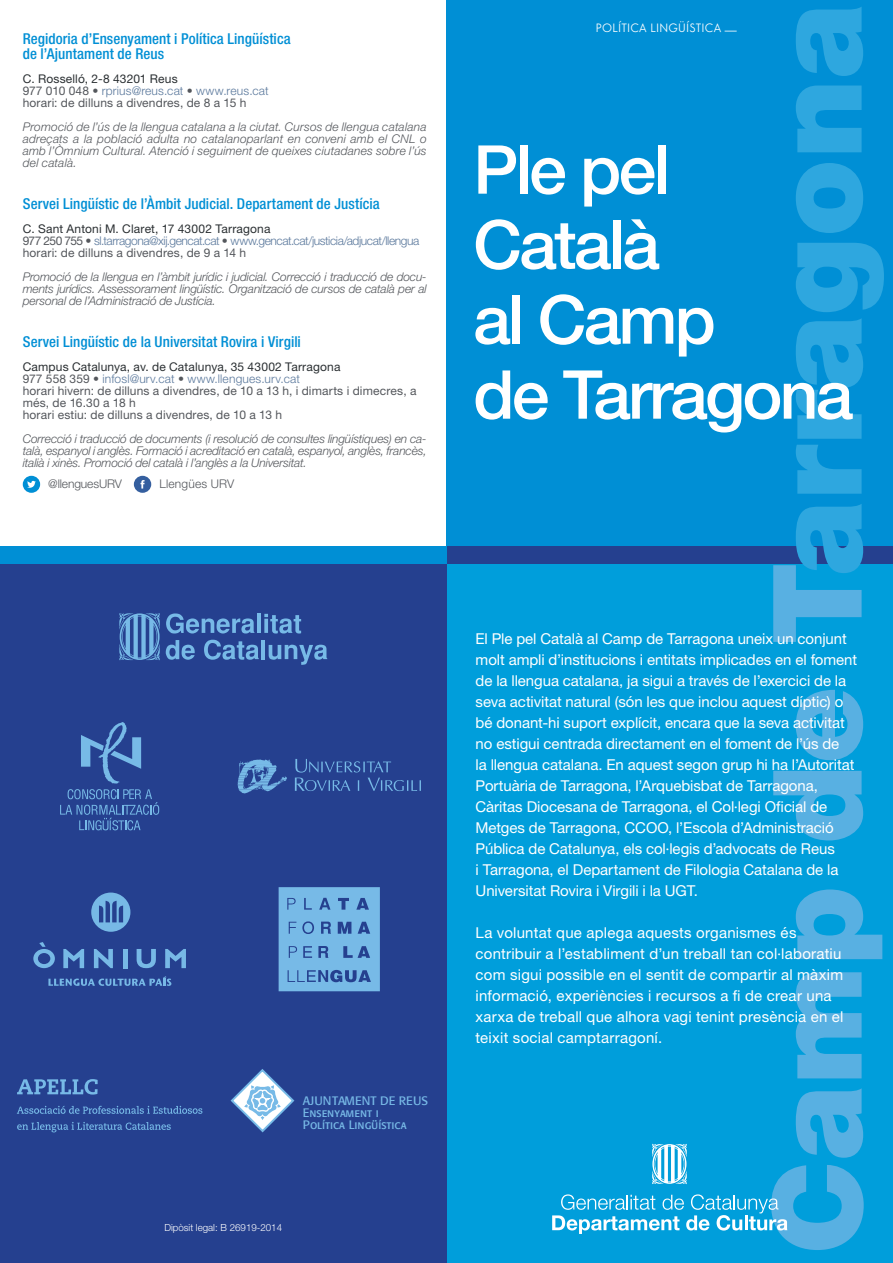
<style>
.page{position:relative;width:893px;height:1263px;background:#fff}
.page>*{position:absolute;margin:0;border:0;box-sizing:border-box;transform-origin:0 0}
.t1{font:900 123.75px "Helvetica Neue LT";color:#2ea7df}
.t2{font:500 67.5px/75px "Helvetica Neue LT";letter-spacing:-.04em;color:#fff}
.t3{font:15px/21px "Helvetica Neue LT";color:#fff}
.t4{font:500 condensed 15px/15px "Helvetica Neue LT";letter-spacing:.005em;color:#008fd5}
.t5{font:12.15px/12.1px "Formata Regular SC";color:#77b9e6}
.t6{font:12.15px "Formata";color:#77b9e6}
.t7{font:italic 300 12px/12px "Helvetica Neue LT";letter-spacing:-.01em;color:#54575c;text-align:justify}
.t8{font:12px/12px "Helvetica Neue LT";letter-spacing:.015em;color:#54575c}
.t9{font:300 12px/12px "Helvetica Neue LT";letter-spacing:-.035em;color:#5a789c}
.t10{font:300 12px "Core Sans G";letter-spacing:.02em;color:#fff}
.t11{font:300 12px "Helvetica Neue LT";letter-spacing:-.005em;color:#54575c}
.t12{font:300 12px "Helvetica Neue LT";letter-spacing:.015em;color:#54575c}
.t13{font:300 9.75px "Helvetica Neue LT";color:#fff}
.s1{color:#2a2f32}
.s2{font-weight:300;color:#5a789c}
.s3{font-weight:400;color:#2a2f32}
.s4{font-weight:400;color:#54575c}
.s5{color:#58b0e2}
</style>
<div class="page">
<svg style="left:23px;top:476px;width:17px;height:17px"></svg>
<svg style="left:134px;top:476px;width:17px;height:17px"></svg>
<div style="left:447px;top:0;width:446px;height:579px;background:#008fd5"></div>
<div style="left:446px;top:546px;width:447px;height:20px;background:#25408f"></div>
<div style="left:447px;top:564px;width:446px;height:699px;background:#009edb"></div>
<div style="left:0;top:546px;width:447px;height:51px;background:#008fd5"></div>
<div style="left:0;top:564px;width:447px;height:699px;background:#25408f"></div>
<svg style="left:60px;top:722px;width:99px;height:108px"></svg>
<svg style="left:237px;top:759px;width:50px;height:35px"></svg>
<svg style="left:295px;top:759px;width:126px;height:32px"></svg>
<svg style="left:279px;top:887px;width:101px;height:104px;background:#6ba9db"></svg>
<div style="left:91px;top:892px;width:39px;height:40px;background:#77b9e6;border-radius:50%"></div>
<svg style="left:99px;top:900px;width:24px;height:22px"></svg>
<svg style="left:165px;top:949px;width:21px;height:19px"></svg>
<svg style="left:137px;top:949px;width:19px;height:20px"></svg>
<hr style="left:123px;top:949px;width:4px;height:19px;background:#77b9e6">
<svg style="left:94px;top:949px;width:19px;height:19px"></svg>
<svg style="left:63px;top:949px;width:21px;height:19px"></svg>
<svg style="left:33px;top:949px;width:22px;height:19px"></svg>
<div style="left:38px;top:953px;width:12px;height:11px;background:#25408f;border-radius:50%"></div>
<svg style="left:39px;top:942px;width:7px;height:5px"></svg>
<svg style="left:48px;top:976px;width:123px;height:10px"></svg>
<svg style="left:17px;top:1079px;width:81px;height:15px"></svg>
<svg style="left:17px;top:1122px;width:154px;height:10px"></svg>
<svg style="left:17px;top:1106px;width:185px;height:8px"></svg>
<svg style="left:552px;top:1194px;width:235px;height:40px"></svg>
<svg style="left:652px;top:1144px;width:35px;height:40px"></svg>
<svg style="left:166px;top:613px;width:88px;height:20px"></svg>
<hr style="left:257px;top:614px;width:4px;height:19px;background:#77bae7">
<svg style="left:264px;top:614px;width:37px;height:19px"></svg>
<svg style="left:166px;top:640px;width:29px;height:20px"></svg>
<svg style="left:204px;top:640px;width:55px;height:20px"></svg>
<hr style="left:261px;top:640px;width:4px;height:19px;background:#77bae7">
<svg style="left:269px;top:645px;width:58px;height:20px"></svg>
<svg style="left:119px;top:613px;width:41px;height:47px"></svg>
<svg style="left:230px;top:1069px;width:65px;height:64px"></svg>
<p class="t4" style="left:23px;top:31px;width:269px">Regidoria d’Ensenyament i Política Lingüística de l’Ajuntament de Reus</p>
<p class="t8" style="left:23px;top:72px;width:248px"><span class="s1">C. Rosselló, 2-8 43201 Reus<br></span>977 010 048 • <span class="s2">rprius@reus.cat</span> • <span class="s2">www.reus.cat </span>horari: de dilluns a divendres, de 8 a 15 h</p>
<p class="t7" style="left:23px;top:120px;width:405px">Promoció de l’ús de la llengua catalana a la ciutat. Cursos de llengua catalana adreçats a la població adulta no catalanoparlant en conveni amb el CNL o amb l’Òmnium Cultural. Atenció i seguiment de queixes ciutadanes sobre l’ús del català.</p>
<p class="t4" style="left:23px;top:196px;width:358px">Servei Lingüístic de l’Àmbit Judicial. Departament de Justícia</p>
<p class="t9" style="left:23px;top:222px;width:398px"><span class="s3">C. Sant Antoni M. Claret, 17 43002 Tarragona<br></span><span class="s4">977 250 755 •</span> sl.tarragona@xij.gencat.cat <span class="s4">•</span> www.gencat.cat/justicia/adjucat/llengua <span class="s4">horari: de dilluns a divendres, de 9 a 14 h</span></p>
<p class="t7" style="left:23px;top:270px;width:405px">Promoció de la llengua en l’àmbit jurídic i judicial. Correcció i traducció de docu&shy;ments jurídics. Assessorament lingüístic. Organització de cursos de català per al personal de l’Administració de Justícia.</p>
<p class="t4" style="left:23px;top:334px;width:280px">Servei Lingüístic de la Universitat Rovira i Virgili</p>
<p class="t8" style="left:23px;top:360px;width:395px"><span class="s1">Campus Catalunya, av. de Catalunya, 35 43002 Tarragona<br></span>977 558 359 • <span class="s2">infosl@urv.cat</span> • <span class="s2">www.llengues.urv.cat<br></span>horari hivern: de dilluns a divendres, de 10 a 13 h, i dimarts i dimecres, a més, de 16.30 a 18 h<br>horari estiu: de dilluns a divendres, de 10 a 13 h</p>
<p class="t7" style="left:23px;top:432px;width:405px">Correcció i traducció de documents (i resolució de consultes lingüístiques) en ca&shy;talà, espanyol i anglès. Formació i acreditació en català, espanyol, anglès, francès, italià i xinès. Promoció del català i l’anglès a la Universitat.</p>
<p class="t11" style="left:48px;top:477px;width:75px">@llenguesURV</p>
<p class="t12" style="left:159px;top:477px;width:76px">Llengües URV</p>
<p class="t6" style="left:303px;top:1093px;width:127px">AJUNTAMENT DE REUS</p>
<p class="t5" style="left:303px;top:1106px;width:105px">Ensenyament i<br>Política Lingüística</p>
<p class="t13" style="left:164px;top:1222px;width:119px">Dipòsit legal: B 26919-2014</p>
<h1 class="t1" style="left:744px;top:1254px;width:1253px;rotate:-90deg"><span class="s5">Camp de T</span>arragona</h1>
<p class="t10" style="left:596px;top:21px;width:142px">POLÍTICA LINGÜÍSTICA —</p>
<h2 class="t2" style="left:473px;top:131px;width:382px">Ple pel<br>Català<br>al Camp<br>de Tarragona</h2>
<p class="t3" style="left:476px;top:628px;width:383px">El Ple pel Català al Camp de Tarragona uneix un conjunt molt ampli d’institucions i entitats implicades en el foment de la llengua catalana, ja sigui a través de l’exercici de la seva activitat natural (són les que inclou aquest díptic) o bé donant-hi suport explícit, encara que la seva activitat no estigui centrada directament en el foment de l’ús de<br>la llengua catalana. En aquest segon grup hi ha l’Autoritat Portuària de Tarragona, l’Arquebisbat de Tarragona, Càritas Diocesana de Tarragona, el Col·legi Oficial de Metges de Tarragona, CCOO, l’Escola d’Administració Pública de Catalunya, els col·legis d’advocats de Reus<br>i Tarragona, el Departament de Filologia Catalana de la Universitat Rovira i Virgili i la UGT.</p>
<p class="t3" style="left:476px;top:922px;width:369px">La voluntat que aplega aquests organismes és contribuir a l’establiment d’un treball tan col·laboratiu com sigui possible en el sentit de compartir al màxim informació, experiències i recursos a fi de crear una xarxa de treball que alhora vagi tenint presència en el teixit social camptarragoní.</p>
</div>
